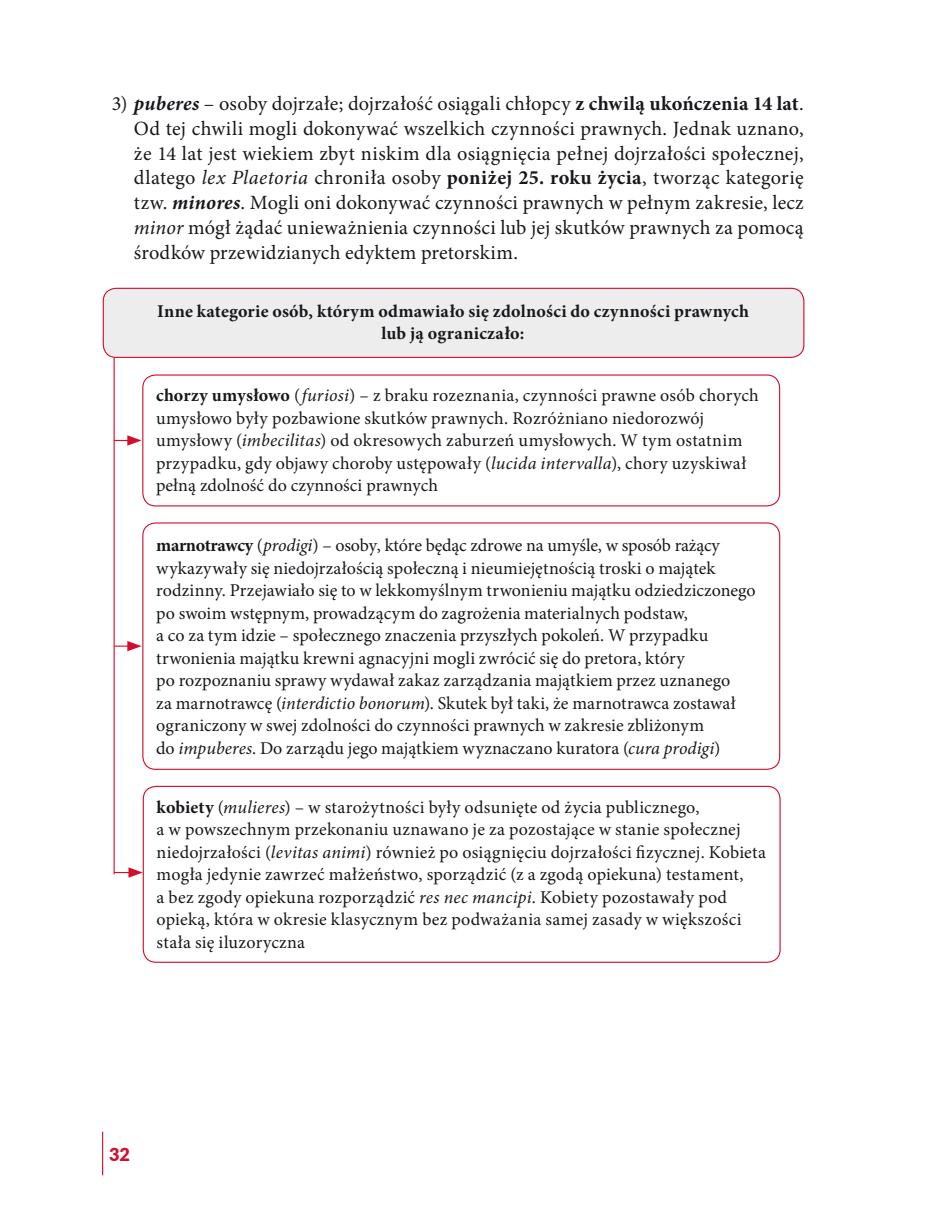
<style>
.page{position:relative;width:925px;height:1212px;background:#fff}
.page>*{position:absolute;margin:0;border:0;box-sizing:border-box;transform-origin:0 0}
.Wyliczenie_1{font:20.25px/24.8px "Minion Pro";letter-spacing:.01em;color:#1a171c;text-align:justify}
.t1{font:18px/22.5px "Minion Pro";letter-spacing:.01em;color:#1a171c}
.t2{font:700 18px/22.5px "Minion Pro";letter-spacing:.015em;color:#1a171c;text-align:center}
.t3{font:900 18px "Lato";color:#d30d2b}
.s1{font-weight:700;font-style:italic}
.s2{font-weight:700}
.s3{font-style:italic}
</style>
<div class="page">
<hr style="left:102px;top:1131px;width:1px;height:44px;background:#d30d2b">
<hr style="left:114px;top:335px;width:1px;height:539px;background:#d30d2b">
<div style="left:142px;top:374px;width:638px;height:132px;border:1px solid #d30d2b;border-radius:13px"></div>
<svg style="left:114px;top:867px;width:29px;height:11px"></svg>
<svg style="left:114px;top:435px;width:28px;height:11px"></svg>
<div style="left:103px;top:288px;width:701px;height:69px;background:#ededee;border-radius:13px"></div>
<div style="left:103px;top:288px;width:701px;height:70px;border:1px solid #d30d2b;border-radius:13px"></div>
<svg style="left:114px;top:641px;width:28px;height:10px"></svg>
<div style="left:142px;top:522px;width:638px;height:248px;border:1px solid #d30d2b;border-radius:13px"></div>
<div style="left:143px;top:786px;width:637px;height:177px;border:1px solid #d30d2b;border-radius:13px"></div>
<p class="Wyliczenie_1" style="left:134px;top:91px;width:671px;text-indent:-22px">3) <span class="s1">puberes</span> – osoby dojrzałe; dojrzałość osiągali chłopcy <span class="s2">z chwilą ukończenia 14 lat</span>.<br>Od tej chwili mogli dokonywać wszelkich czynności prawnych. Jednak uznano, że 14 lat jest wiekiem zbyt niskim dla osiągnięcia pełnej dojrzałości społecznej, dlatego <span class="s3">lex Plaetoria</span> chroniła osoby <span class="s2">poniżej 25. roku życia</span>, tworząc kategorię tzw. <span class="s1">minores</span>. Mogli oni dokonywać czynności prawnych w pełnym zakresie, lecz <span class="s3">minor</span> mógł żądać unieważnienia czynności lub jej skutków prawnych za pomocą środków przewidzianych edyktem pretorskim.</p>
<p class="t2" style="left:157px;top:300px;width:593px">Inne kategorie osób, którym odmawiało się zdolności do czynności prawnych lub ją ograniczało:</p>
<p class="t1" style="left:156px;top:384px;width:604px"><span class="s2">chorzy umysłowo</span> (<span class="s3">furiosi</span>) – z braku rozeznania, czynności prawne osób chorych umysłowo były pozbawione skutków prawnych. Rozróżniano niedorozwój umysłowy (<span class="s3">imbecilitas</span>) od okresowych zaburzeń umysłowych. W tym ostatnim przypadku, gdy objawy choroby ustępowały (<span class="s3">lucida intervalla</span>), chory uzyskiwał pełną zdolność do czynności prawnych</p>
<p class="t1" style="left:156px;top:534px;width:601px"><span class="s2">marnotrawcy</span> (<span class="s3">prodigi</span>) – osoby, które będąc zdrowe na umyśle, w sposób rażący wykazywały się niedojrzałością społeczną i nieumiejętnością troski o majątek rodzinny. Przejawiało się to w lekkomyślnym trwonieniu majątku odziedziczonego po swoim wstępnym, prowadzącym do zagrożenia materialnych podstaw,<br>a co za tym idzie – społecznego znaczenia przyszłych pokoleń. W przypadku trwonienia majątku krewni agnacyjni mogli zwrócić się do pretora, który<br>po rozpoznaniu sprawy wydawał zakaz zarządzania majątkiem przez uznanego<br>za marnotrawcę (<span class="s3">interdictio bonorum</span>). Skutek był taki, że marnotrawca zostawał ograniczony w swej zdolności do czynności prawnych w zakresie zbliżonym<br>do <span class="s3">impuberes</span>. Do zarządu jego majątkiem wyznaczano kuratora (<span class="s3">cura prodigi</span>)</p>
<p class="t1" style="left:157px;top:795px;width:611px"><span class="s2">kobiety</span> (<span class="s3">mulieres</span>) – w starożytności były odsunięte od życia publicznego,<br>a w powszechnym przekonaniu uznawano je za pozostające w stanie społecznej niedojrzałości (<span class="s3">levitas animi</span>) również po osiągnięciu dojrzałości fizycznej. Kobieta mogła jedynie zawrzeć małżeństwo, sporządzić (z a zgodą opiekuna) testament,<br>a bez zgody opiekuna rozporządzić <span class="s3">res nec mancipi</span>. Kobiety pozostawały pod opieką, która w okresie klasycznym bez podważania samej zasady w większości stała się iluzoryczna</p>
<p class="t3" style="left:109px;top:1140px;width:22px">32</p>
</div>
